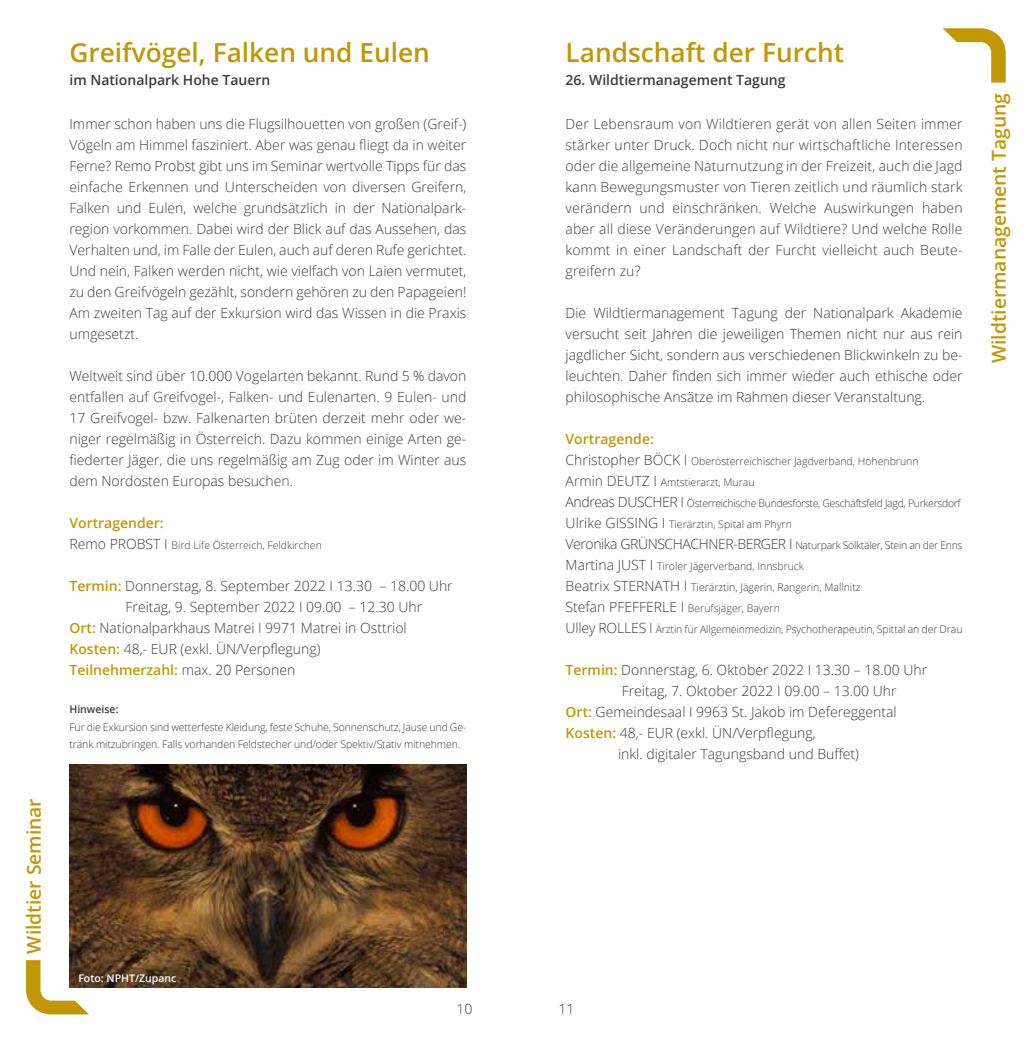
<style>
.page{position:relative;width:1032px;height:1042px;background:#fff}
.page>*{position:absolute;margin:0;border:0;box-sizing:border-box;transform-origin:0 0}
.t1{font:600 26.25px "Open Sans";color:#c29704}
.t2{font:600 19.25px "Open Sans";color:#c29704}
.t3{font:300 14px/21px "Open Sans";color:#3c3c3b;text-align:justify}
.t4{font:600 14px "Open Sans";color:#c29704}
.t5{font:600 14px "Open Sans";color:#3c3c3b}
.t6{font:300 10.5px/21px "Open Sans";letter-spacing:-.01em;color:#3c3c3b}
.t7{font:600 10.5px "Open Sans";color:#fff}
.t8{font:600 10.5px "Open Sans";color:#3c3c3b}
.s1{font-size:14px}
.s2{font-weight:600;color:#c29704}
.s3{font-weight:300;color:#3c3c3b}
</style>
<div class="page">
<img style="left:69px;top:764px;width:397px;height:223px">
<svg style="left:26px;top:960px;width:63px;height:54px"></svg>
<svg style="left:943px;top:28px;width:63px;height:55px"></svg>
<h2 class="t2" style="left:21px;top:953px;width:157px;rotate:-90deg">Wildtier Seminar</h2>
<h1 class="t1" style="left:69px;top:35px;width:362px">Greifvögel, Falken und Eulen</h1>
<p class="t5" style="left:69px;top:70px;width:202px">im Nationalpark Hohe Tauern</p>
<p class="t3" style="left:69px;top:113px;width:398px">Immer schon haben uns die Flugsilhouetten von großen (Greif-)<br>Vögeln am Himmel fasziniert. Aber was genau fliegt da in weiter Ferne? Remo Probst gibt uns im Seminar wertvolle Tipps für das einfache Erkennen und Unterscheiden von diversen Greifern, Falken und Eulen, welche grundsätzlich in der Nationalpark&shy;region vorkommen. Dabei wird der Blick auf das Aussehen, das Verhalten und, im Falle der Eulen, auch auf deren Rufe gerichtet.<br>Und nein, Falken werden nicht, wie vielfach von Laien vermutet, zu den Greifvögeln gezählt, sondern gehören zu den Papageien!<br>Am zweiten Tag auf der Exkursion wird das Wissen in die Praxis umgesetzt.</p>
<p class="t3" style="left:69px;top:365px;width:398px">Weltweit sind über 10.000 Vogelarten bekannt. Rund 5 % davon entfallen auf Greifvogel-, Falken- und Eulenarten. 9 Eulen- und 17 Greifvogel- bzw. Falkenarten brüten derzeit mehr oder we&shy;niger regelmäßig in Österreich. Dazu kommen einige Arten ge&shy;fiederter Jäger, die uns regelmäßig am Zug oder im Winter aus dem Nordosten Europas besuchen.</p>
<p class="t4" style="left:69px;top:513px;width:96px">Vortragender:</p>
<p class="t6" style="left:69px;top:534px;width:254px"><span class="s1">Remo PROBST I</span> Bird Life Österreich, Feldkirchen</p>
<p class="t3" style="left:69px;top:575px;width:385px"><span class="s2">Termin:</span> Donnerstag, 8. September 2022 I 13.30 – 18.00 Uhr</p>
<p class="t3" style="left:126px;top:596px;width:298px">Freitag, 9. September 2022 I 09.00 – 12.30 Uhr</p>
<p class="t3" style="left:69px;top:617px;width:339px"><span class="s2">Ort:</span> Nationalparkhaus Matrei I 9971 Matrei in Osttriol</p>
<p class="t3" style="left:69px;top:638px;width:253px"><span class="s2">Kosten:</span> 48,- EUR (exkl. ÜN/Verpflegung)</p>
<p class="t4" style="left:69px;top:660px;width:227px">Teilnehmerzahl: <span class="s3">max. 20 Personen</span></p>
<p class="t8" style="left:69px;top:702px;width:51px">Hinweise:</p>
<p class="t6" style="left:69px;top:718px;width:398px;line-height:17.5px">Für die Exkursion sind wetterfeste Kleidung, feste Schuhe, Sonnenschutz, Jause und Ge&shy;tränk mitzubringen. Falls vorhanden Feldstecher und/oder Spektiv/Stativ mitnehmen.</p>
<h1 class="t1" style="left:566px;top:35px;width:280px">Landschaft der Furcht</h1>
<p class="t5" style="left:566px;top:70px;width:221px">26. Wildtiermanagement Tagung</p>
<p class="t3" style="left:566px;top:113px;width:398px">Der Lebensraum von Wildtieren gerät von allen Seiten immer stärker unter Druck. Doch nicht nur wirtschaftliche Interessen oder die allgemeine Naturnutzung in der Freizeit, auch die Jagd kann Bewegungsmuster von Tieren zeitlich und räumlich stark verändern und einschränken. Welche Auswirkungen haben aber all diese Veränderungen auf Wildtiere? Und welche Rolle kommt in einer Landschaft der Furcht vielleicht auch Beute&shy;greifern zu?</p>
<p class="t3" style="left:566px;top:302px;width:398px">Die Wildtiermanagement Tagung der Nationalpark Akademie versucht seit Jahren die jeweiligen Themen nicht nur aus rein jagdlicher Sicht, sondern aus verschiedenen Blickwinkeln zu be&shy;leuchten. Daher finden sich immer wieder auch ethische oder philosophische Ansätze im Rahmen dieser Veranstaltung.</p>
<p class="t4" style="left:566px;top:429px;width:90px">Vortragende:</p>
<p class="t6" style="left:566px;top:450px;width:398px"><span class="s1">Christopher BÖCK I</span> Oberösterreichischer Jagdverband, Hohenbrunn<br><span class="s1">Armin DEUTZ I</span> Amtstierarzt, Murau<br><span class="s1">Andreas DUSCHER I</span> Österreichische Bundesforste, Geschäftsfeld Jagd, Purkersdorf <span class="s1">Ulrike GISSING I</span> Tierärztin, Spital am Phyrn<br><span class="s1">Veronika GRÜNSCHACHNER-BERGER I</span> Naturpark Sölktäler, Stein an der Enns <span class="s1">Martina JUST I</span> Tiroler Jägerverband, Innsbruck<br><span class="s1">Beatrix STERNATH I</span> Tierärztin, Jägerin, Rangerin, Mallnitz<br><span class="s1">Stefan PFEFFERLE I</span> Berufsjäger, Bayern<br><span class="s1">Ulley ROLLES I</span> Ärztin für Allgemeinmedizin, Psychotherapeutin, Spittal an der Drau</p>
<p class="t3" style="left:566px;top:659px;width:363px"><span class="s2">Termin:</span> Donnerstag, 6. Oktober 2022 I 13.30 – 18.00 Uhr</p>
<p class="t3" style="left:622px;top:680px;width:276px">Freitag, 7. Oktober 2022 I 09.00 – 13.00 Uhr</p>
<p class="t3" style="left:566px;top:701px;width:333px"><span class="s2">Ort:</span> Gemeindesaal I 9963 St. Jakob im Defereggental</p>
<p class="t3" style="left:566px;top:722px;width:252px"><span class="s2">Kosten:</span> 48,- EUR (exkl. ÜN/Verpflegung,</p>
<p class="t3" style="left:618px;top:743px;width:242px">inkl. digitaler Tagungsband und Buffet)</p>
<h2 class="t2" style="left:985px;top:363px;width:272px;rotate:-90deg">Wildtiermanagement Tagung</h2>
<p class="t7" style="left:78px;top:971px;width:99px">Foto: NPHT/Zupanc</p>
<p class="t3" style="left:457px;top:998px;width:17px">10</p>
<p class="t3" style="left:559px;top:998px;width:17px">11</p>
</div>
